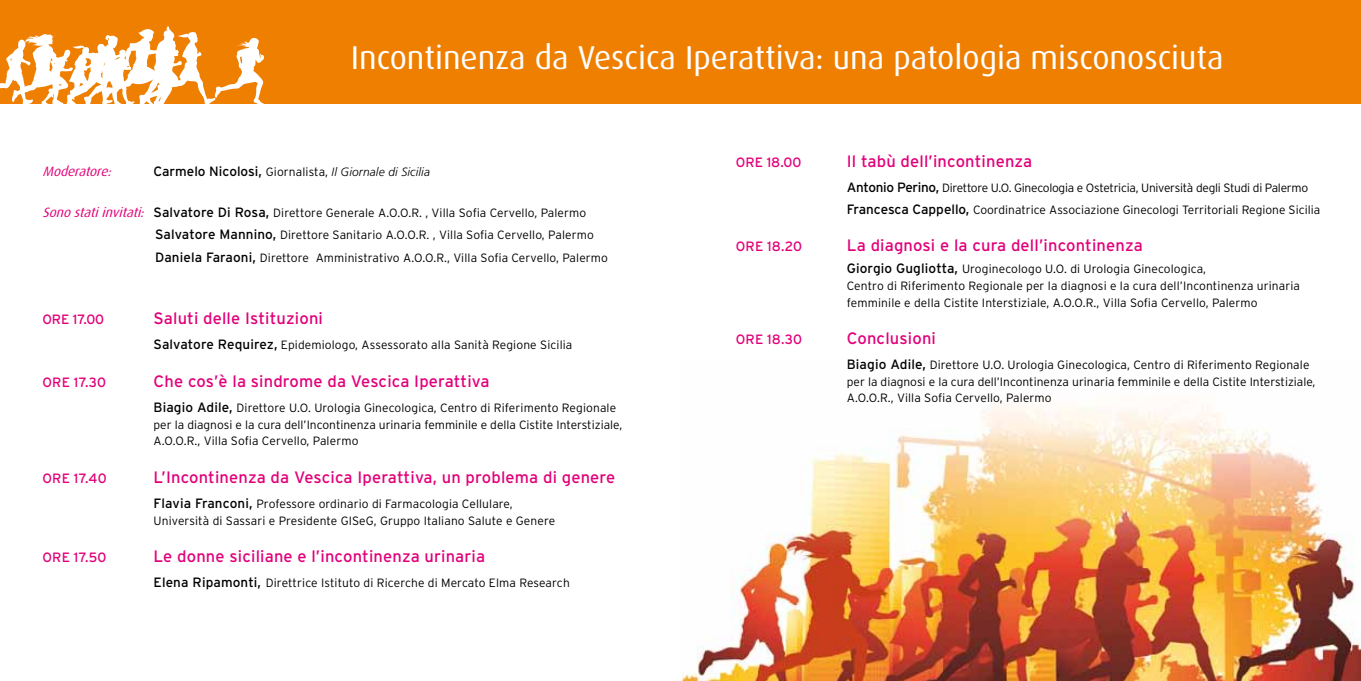
<style>
.page{position:relative;width:1361px;height:681px;background:#fff}
.page>*{position:absolute;margin:0;border:0;box-sizing:border-box;transform-origin:0 0}
.t1{font:33px "Dax";color:#fff}
.t2{font:16.5px "Interstate";letter-spacing:.01em;color:#e2007a}
.t3{font:13.5px "Interstate";letter-spacing:.01em;color:#e2007a}
.t4{font:italic 13.5px "Dax";color:#e2007a}
.t5{font:300 12px/16.5px "Interstate";letter-spacing:.005em;color:#000}
.t6{font:300 12px/22px "Interstate";letter-spacing:-.02em;color:#000}
.t7{font:italic 300 12px "Frutiger";letter-spacing:.01em;color:#000}
.s1{font-family:"Interstate";font-weight:400;font-style:normal;font-size:13.5px}
.s2{font-family:"Interstate";font-style:normal}
.s3{font-family:"Dax";font-weight:400;font-style:italic;font-size:13.5px;color:#e2007a}
.s4{font-weight:400;font-size:13.5px}
</style>
<div class="page">
<img style="left:680px;top:405px;width:681px;height:275px">
<div style="left:0;top:0;width:1361px;height:103px;background:#ee7f00"></div>
<svg style="left:0;top:26px;width:264px;height:78px"></svg>
<h1 class="t1" style="left:351px;top:40px;width:874px">Incontinenza da Vescica Iperattiva: una patologia misconosciuta</h1>
<p class="t4" style="left:43px;top:164px;width:74px">Moderatore:</p>
<p class="t7" style="left:154px;top:165px;width:278px"><span class="s1">Carmelo Nicolosi,</span> <span class="s2">Giornalista,</span> Il Giornale di Sicilia</p>
<p class="t5" style="left:155px;top:202px;width:454px;line-height:22px;text-indent:-112px"><span class="s3">Sonostatiinvitati:</span> <span class="s4">Salvatore Di Rosa,</span> Direttore Generale A.O.O.R. , Villa Sofia Cervello, Palermo<br><span class="s4">Salvatore Mannino,</span> Direttore Sanitario A.O.O.R. , Villa Sofia Cervello, Palermo<br><span class="s4">Daniela Faraoni,</span> Direttore Amministrativo A.O.O.R., Villa Sofia Cervello, Palermo</p>
<p class="t3" style="left:43px;top:312px;width:63px">ORE 17.00</p>
<h2 class="t2" style="left:154px;top:309px;width:171px">Saluti delle Istituzioni</h2>
<p class="t5" style="left:154px;top:336px;width:420px"><span class="s4">Salvatore Requirez,</span> Epidemiologo, Assessorato alla Sanità Regione Sicilia</p>
<p class="t3" style="left:43px;top:374px;width:65px">ORE 17.30</p>
<h2 class="t2" style="left:154px;top:372px;width:337px">Che cos’è la sindrome da Vescica Iperattiva</h2>
<p class="t5" style="left:154px;top:399px;width:470px"><span class="s4">Biagio Adile,</span> Direttore U.O. Urologia Ginecologica, Centro di Riferimento Regionale per la diagnosi e la cura dell’Incontinenza urinaria femminile e della Cistite Interstiziale,<br>A.O.O.R., Villa Sofia Cervello, Palermo</p>
<p class="t3" style="left:43px;top:470px;width:66px">ORE 17.40</p>
<h2 class="t2" style="left:154px;top:467px;width:463px">L’Incontinenza da Vescica Iperattiva, un problema di genere</h2>
<p class="t5" style="left:154px;top:495px;width:403px"><span class="s4">Flavia Franconi,</span> Professore ordinario di Farmacologia Cellulare,<br>Università di Sassari e Presidente GISeG, Gruppo Italiano Salute e Genere</p>
<p class="t3" style="left:43px;top:549px;width:65px">ORE 17.50</p>
<h2 class="t2" style="left:154px;top:547px;width:333px">Le donne siciliane e l’incontinenza urinaria</h2>
<p class="t5" style="left:154px;top:574px;width:418px"><span class="s4">Elena Ripamonti,</span> Direttrice Istituto di Ricerche di Mercato Elma Research</p>
<p class="t3" style="left:736px;top:154px;width:67px">ORE 18.00</p>
<h2 class="t2" style="left:847px;top:151px;width:187px">Il tabù dell’incontinenza</h2>
<p class="t6" style="left:847px;top:176px;width:475px"><span class="s4">Antonio Perino,</span> Direttore U.O. Ginecologia e Ostetricia, Università degli Studi di Palermo<br><span class="s4">Francesca Cappello,</span> Coordinatrice Associazione Ginecologi Territoriali Regione Sicilia</p>
<p class="t3" style="left:736px;top:239px;width:68px">ORE 18.20</p>
<h2 class="t2" style="left:847px;top:236px;width:297px">La diagnosi e la cura dell’incontinenza</h2>
<p class="t5" style="left:847px;top:261px;width:455px"><span class="s4">Giorgio Gugliotta,</span> Uroginecologo U.O. di Urologia Ginecologica,<br>Centro di Riferimento Regionale per la diagnosi e la cura dell’Incontinenza urinaria femminile e della Cistite Interstiziale, A.O.O.R., Villa Sofia Cervello, Palermo</p>
<p class="t3" style="left:736px;top:332px;width:68px">ORE 18.30</p>
<h2 class="t2" style="left:847px;top:329px;width:91px">Conclusioni</h2>
<p class="t5" style="left:847px;top:356px;width:470px"><span class="s4">Biagio Adile,</span> Direttore U.O. Urologia Ginecologica, Centro di Riferimento Regionale per la diagnosi e la cura dell’Incontinenza urinaria femminile e della Cistite Interstiziale,<br>A.O.O.R., Villa Sofia Cervello, Palermo</p>
</div>
